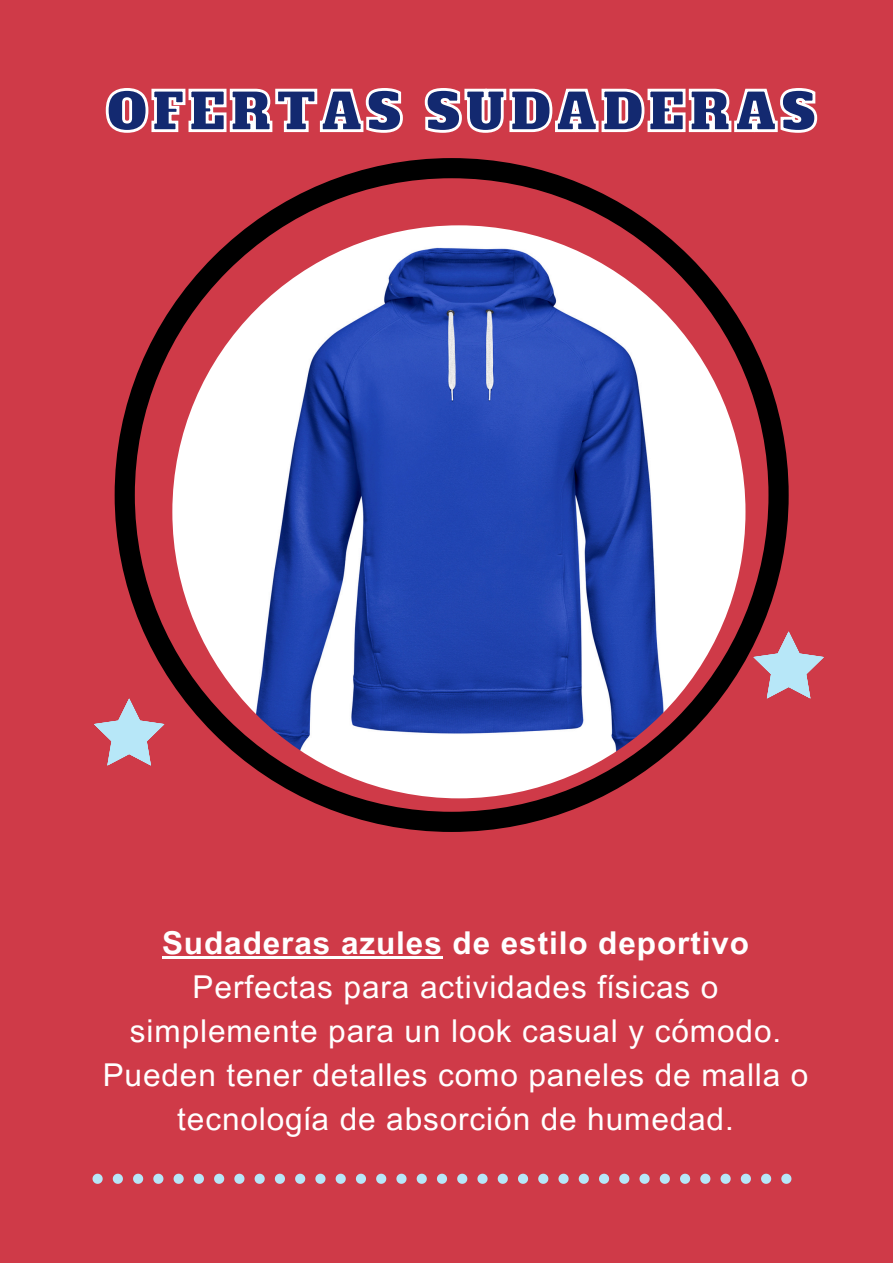
<style>
.page{position:relative;width:893px;height:1263px;background:#cf3a48}
.page>*{position:absolute;margin:0;border:0;box-sizing:border-box;transform-origin:0 0}
.t1{font:52.05px "Alfa Slab One";letter-spacing:.08em;color:#132970}
.t2{font:31.5px/43.9px "Arial MT Pro";letter-spacing:.03em;color:#fff;text-align:center}
.t3{font:700 31.5px "Arial MT Pro";letter-spacing:.03em;color:#fff}
</style>
<div class="page">
<svg style="left:115px;top:158px;width:673px;height:674px"></svg>
<svg style="left:93px;top:1174px;width:698px;height:10px"></svg>
<svg style="left:94px;top:698px;width:70px;height:67px"></svg>
<svg style="left:753px;top:631px;width:70px;height:67px"></svg>
<img style="left:172px;top:225px;width:573px;height:573px;border-radius:50%">
<svg style="left:105px;top:88px;width:713px;height:45px"></svg>
<hr style="left:162px;top:956px;width:281px;height:3px;background:#fff">
<h1 class="t1" style="left:106px;top:77px;width:711px">OFERTAS SUDADERAS</h1>
<p class="t3" style="left:162px;top:931px;width:588px">Sudaderas azules de estilo deportivo</p>
<p class="t2" style="left:103px;top:969px;width:707px">Perfectas para actividades físicas o simplemente para un look casual y cómodo.<br>Pueden tener detalles como paneles de malla o tecnología de absorción de humedad.</p>
</div>
